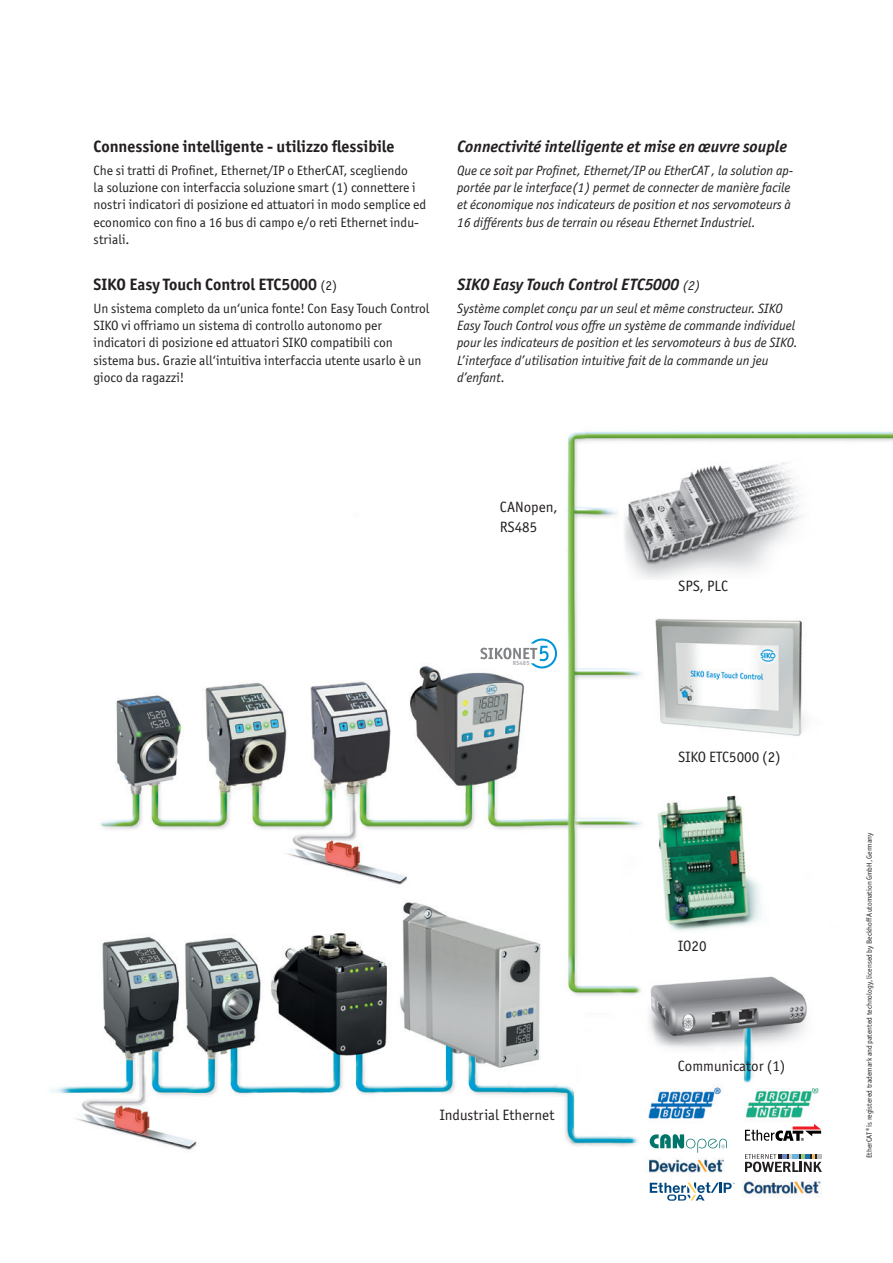
<style>
.page{position:relative;width:893px;height:1263px;background:#fff}
.page>*{position:absolute;margin:0;border:0;box-sizing:border-box;transform-origin:0 0}
.t1{font:italic 700 16.5px "Officina Sans ITC Pro";color:#231f20}
.t2{font:700 16.5px "Officina Sans ITC Pro";color:#231f20}
.t3{font:15px/20.7px "Officina Sans ITC Pro";color:#231f20}
.t4{font:italic 13.5px/17.2px "Officina Sans ITC Pro";color:#231f20}
.t5{font:13.5px/17.2px "Officina Sans ITC Pro";color:#231f20}
.t6{font:7.5px "Officina Sans ITC Pro";color:#231f20}
.t7{font:700 6px "Officina Sans ITC Pro";letter-spacing:.04em;color:#a8a9ad}
.s1{font-weight:400;font-size:13.5px}
</style>
<div class="page">
<img style="left:51px;top:431px;width:842px;height:762px">
<img style="left:654px;top:784px;width:145px;height:162px">
<svg style="left:480px;top:638px;width:77px;height:30px"></svg>
<img style="left:742px;top:1175px;width:82px;height:22px">
<img style="left:645px;top:1132px;width:91px;height:21px">
<img style="left:650px;top:1134px;width:77px;height:19px">
<svg style="left:721px;top:1145px;width:4px;height:3px"></svg>
<svg style="left:745px;top:1124px;width:76px;height:17px"></svg>
<img style="left:644px;top:1157px;width:85px;height:20px">
<svg style="left:650px;top:1182px;width:85px;height:19px"></svg>
<svg style="left:745px;top:1154px;width:77px;height:18px"></svg>
<img style="left:649px;top:1084px;width:75px;height:40px">
<img style="left:745px;top:1088px;width:77px;height:36px">
<img style="left:649px;top:606px;width:179px;height:155px">
<p class="t2" style="left:94px;top:136px;width:302px">Connessione intelligente - utilizzo flessibile</p>
<p class="t5" style="left:94px;top:162px;width:334px">Che si tratti di Profinet, Ethernet/IP o EtherCAT, scegliendo<br>la soluzione con interfaccia soluzione smart (1) connettere i nostri indicatori di posizione ed attuatori in modo semplice ed economico con fino a 16 bus di campo e/o reti Ethernet indu&shy;striali.</p>
<p class="t2" style="left:94px;top:274px;width:245px">SIKO Easy Touch Control ETC5000 <span class="s1">(2)</span></p>
<p class="t5" style="left:94px;top:300px;width:338px">Un sistema completo da un‘unica fonte! Con Easy Touch Control SIKO vi offriamo un sistema di controllo autonomo per indicatori di posizione ed attuatori SIKO compatibili con sistema bus. Grazie all‘intuitiva interfaccia utente usarlo è un gioco da ragazzi!</p>
<p class="t1" style="left:457px;top:137px;width:332px">Connectivité intelligente et mise en œuvre souple</p>
<p class="t4" style="left:457px;top:162px;width:337px">Que ce soit par Profinet, Ethernet/IP ou EtherCAT , la solution ap&shy;portée par le interface(1) permet de connecter de manière facile et économique nos indicateurs de position et nos servomoteurs à 16 différents bus de terrain ou réseau Ethernet Industriel.</p>
<p class="t1" style="left:457px;top:275px;width:245px">SIKO Easy Touch Control ETC5000 <span class="s1">(2)</span></p>
<p class="t4" style="left:457px;top:300px;width:342px">Système complet conçu par un seul et même constructeur. SIKO Easy Touch Control vous offre un système de commande individuel pour les indicateurs de position et les servomoteurs à bus de SIKO.<br>L’interface d’utilisation intuitive fait de la commande un jeu d’enfant.</p>
<p class="t3" style="left:500px;top:496px;width:60px">CANopen,<br>RS485</p>
<p class="t7" style="left:513px;top:659px;width:18px">RS485</p>
<p class="t3" style="left:678px;top:575px;width:51px">SPS, PLC</p>
<p class="t3" style="left:678px;top:746px;width:104px">SIKO ETC5000 (2)</p>
<p class="t3" style="left:440px;top:1104px;width:116px">Industrial Ethernet</p>
<p class="t3" style="left:678px;top:936px;width:30px">IO20</p>
<p class="t3" style="left:678px;top:1055px;width:109px">Communicator (1)</p>
<p class="t6" style="left:865px;top:1158px;width:327px;rotate:-90deg">EtherCAT® is registered trademark and patented technology, licensed by Beckhoff Automation GmbH, Germany</p>
</div>
